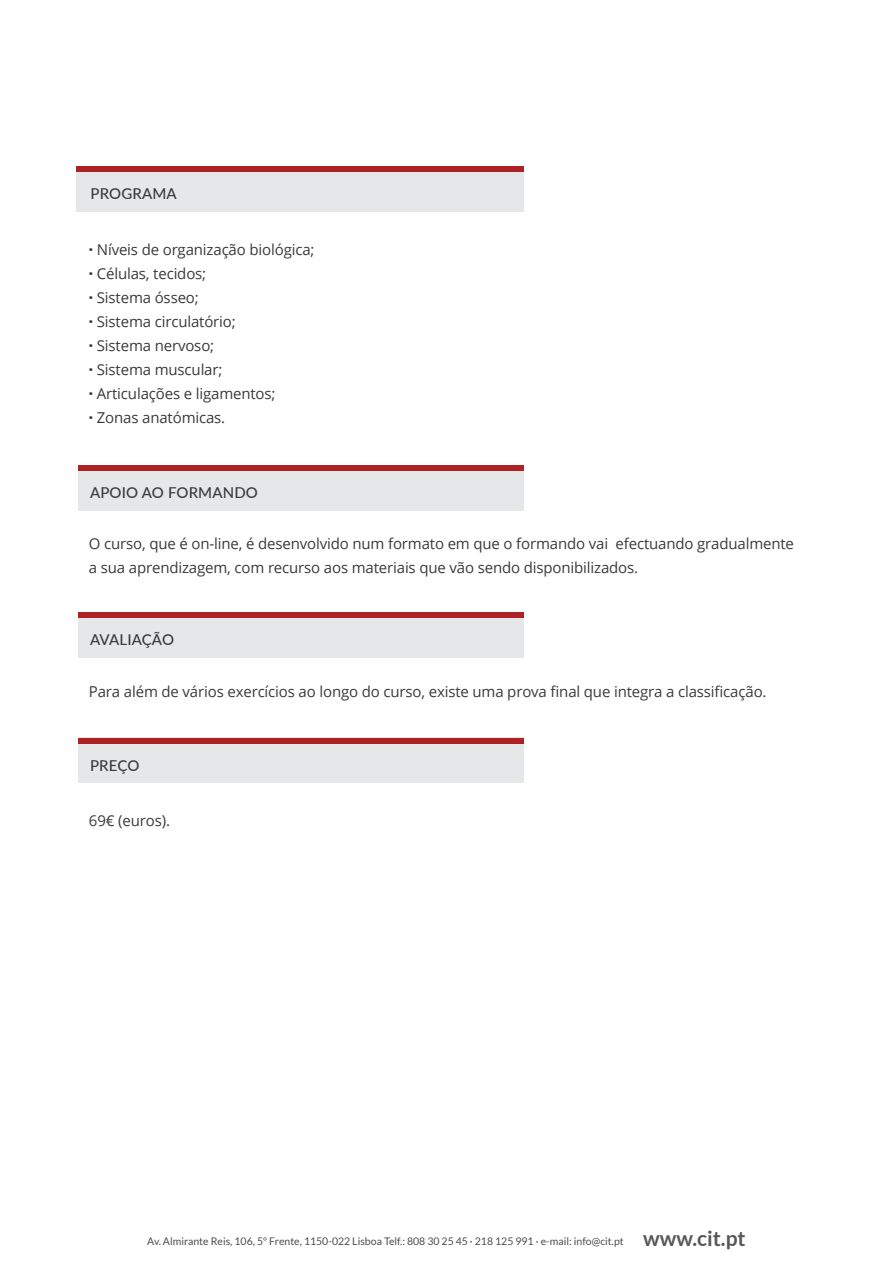
<style>
.page{position:relative;width:893px;height:1263px;background:#fff}
.page>*{position:absolute;margin:0;border:0;box-sizing:border-box;transform-origin:0 0}
.t1{font:15px/24px "Open Sans";letter-spacing:-.01em;color:#393b3b}
.t2{font:500 15px "Lato";letter-spacing:.01em;color:#393b3b}
.t3{font:10.5px "Lato";color:#4d4d4d}
.s1{font-weight:800}
.s2{font-weight:700;font-size:21px;color:#57585a}
</style>
<div class="page">
<div style="left:78px;top:466px;width:446px;height:45px;background:#e6e7e9"></div>
<div style="left:78px;top:466px;width:446px;height:5px;background:#ae2226"></div>
<div style="left:78px;top:612px;width:446px;height:45px;background:#e6e7e9"></div>
<div style="left:78px;top:612px;width:446px;height:6px;background:#ae2226"></div>
<div style="left:78px;top:738px;width:446px;height:45px;background:#e6e7e9"></div>
<div style="left:78px;top:738px;width:446px;height:5px;background:#ae2226"></div>
<div style="left:76px;top:166px;width:448px;height:45px;background:#e6e7e9"></div>
<div style="left:76px;top:166px;width:448px;height:6px;background:#ae2226"></div>
<p class="t2" style="left:91px;top:183px;width:88px">PROGRAMA</p>
<p class="t1" style="left:89px;top:237px;width:227px"><span class="s1">·</span> Níveis de organização biológica; <span class="s1">·</span> Células, tecidos;<br><span class="s1">·</span> Sistema ósseo;<br><span class="s1">·</span> Sistema circulatório;<br><span class="s1">·</span> Sistema nervoso;<br><span class="s1">·</span> Sistema muscular;<br><span class="s1">·</span> Articulações e ligamentos;<br><span class="s1">·</span> Zonas anatómicas.</p>
<p class="t2" style="left:90px;top:482px;width:170px">APOIO AO FORMANDO</p>
<p class="t1" style="left:89px;top:531px;width:707px">O curso, que é on-line, é desenvolvido num formato em que o formando vai efectuando gradualmente a sua aprendizagem, com recurso aos materiais que vão sendo disponibilizados.</p>
<p class="t2" style="left:90px;top:629px;width:86px">AVALIAÇÃO</p>
<p class="t1" style="left:89px;top:679px;width:679px">Para além de vários exercícios ao longo do curso, existe uma prova final que integra a classificação.</p>
<p class="t2" style="left:90px;top:754px;width:51px">PREÇO</p>
<p class="t1" style="left:89px;top:808px;width:83px">69€ (euros).</p>
<p class="t3" style="left:147px;top:1235px;width:600px">Av. Almirante Reis, 106, 5º Frente, 1150-022 Lisboa Telf.: 808 30 25 45 · 218 125 991 · e-mail: info@cit.pt <span class="s2">www.cit.pt</span></p>
</div>
